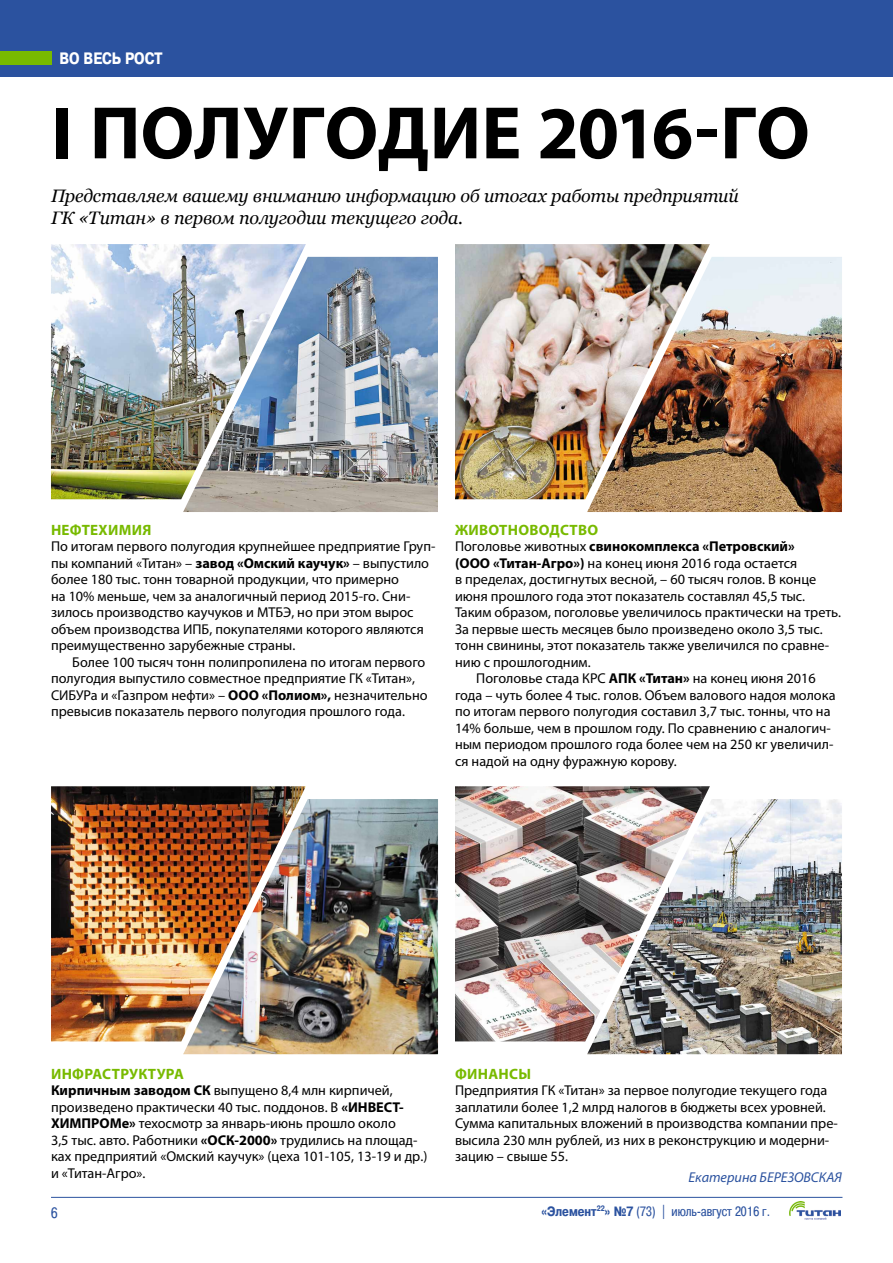
<style>
.page{position:relative;width:893px;height:1263px;background:#fff}
.page>*{position:absolute;margin:0;border:0;box-sizing:border-box;transform-origin:0 0}
.t1{font:700 75px "Myriad Pro";letter-spacing:-.01em;color:#000}
.t2{font:italic 18px/21.6px "Georgia";letter-spacing:-.01em;color:#000}
.t3{font:700 16.5px "Pragmatica Condensed Cyr";color:#fff}
.t4{font:700 15px "Myriad Pro";letter-spacing:.02em;color:#78ba00}
.t5{font:15px "Pragmatica Condensed Cyr";color:#2b529f}
.t6{font:14.25px/16.5px "Myriad Pro";color:#000}
.t7{font:700 14.25px/16.5px "Myriad Pro";color:#000}
.t8{font:italic 14.25px "Myriad Pro";color:#2b529f}
.t9{font:13.5px "Pragmatica Condensed Cyr";color:#2b529f}
.s1{font-weight:700}
.s2{font-weight:400}
</style>
<div class="page">
<div style="left:0;top:0;width:893px;height:77px;background:#2b529f"></div>
<div style="left:0;top:51px;width:51px;height:13px;background:#78ba00"></div>
<hr style="left:51px;top:1197px;width:791px;height:1px;background:#2b529f">
<img style="left:790px;top:1201px;width:51px;height:18px">
<img style="left:51px;top:244px;width:255px;height:255px">
<img style="left:183px;top:257px;width:255px;height:255px">
<img style="left:455px;top:244px;width:255px;height:255px">
<img style="left:587px;top:257px;width:255px;height:255px">
<img style="left:51px;top:786px;width:255px;height:255px">
<img style="left:183px;top:799px;width:255px;height:255px">
<img style="left:455px;top:786px;width:255px;height:255px">
<img style="left:587px;top:799px;width:255px;height:255px">
<p class="t3" style="left:60px;top:49px;width:103px">во весь рост</p>
<h1 class="t1" style="left:52px;top:84px;width:760px">I полугодие 2016-го</h1>
<p class="t2" style="left:51px;top:186px;width:689px">Представляем вашему вниманию информацию об итогах работы предприятий<br>ГК «Титан» в первом полугодии текущего года.</p>
<p class="t4" style="left:51px;top:520px;width:102px">НЕФТЕХИМИЯ</p>
<p class="t6" style="left:51px;top:538px;width:386px">По итогам первого полугодия крупнейшее предприятие Груп&shy;пы компаний «Титан» – <span class="s1">завод «Омский каучук»</span> – выпустило более 180 тыс. тонн товарной продукции, что примерно<br>на 10% меньше, чем за аналогичный период 2015-го. Сни&shy;зилось производство каучуков и МТБЭ, но при этом вырос объем производства ИПБ, покупателями которого являются преимущественно зарубежные страны.</p>
<p class="t6" style="left:51px;top:653px;width:376px;text-indent:21px">Более 100 тысяч тонн полипропилена по итогам первого полугодия выпустило совместное предприятие ГК «Титан»,<br>СИБУРа и «Газпром нефти» – <span class="s1">ООО</span></p>
<p class="t6" style="left:51px;top:686px;width:378px;text-indent:211px"><span class="s1">«Полиом»,</span> незначительно превысив показатель первого полугодия прошлого года.</p>
<p class="t4" style="left:455px;top:520px;width:144px">ЖИВОТНОВОДСТВО</p>
<p class="t7" style="left:455px;top:538px;width:341px"><span class="s2">Поголовье животных</span> свинокомплекса «Петровский» (ООО</p>
<p class="t6" style="left:493px;top:554px;width:306px"><span class="s1">«Титан-Агро»)</span> на конец июня 2016 года остается</p>
<p class="t6" style="left:455px;top:571px;width:363px">в пределах, достигнутых весной, – 60 тысяч голов. В конце</p>
<p class="t6" style="left:455px;top:587px;width:352px">июня прошлого года этот показатель составлял 45,5 тыс.</p>
<p class="t6" style="left:455px;top:604px;width:388px">Таким образом, поголовье увеличилось практически на треть.</p>
<p class="t6" style="left:455px;top:620px;width:369px">За первые шесть месяцев было произведено около 3,5 тыс.</p>
<p class="t6" style="left:455px;top:637px;width:376px">тонн свинины, этот показатель также увеличился по сравне-</p>
<p class="t6" style="left:455px;top:653px;width:137px">нию с прошлогодним.</p>
<p class="t6" style="left:476px;top:670px;width:341px">Поголовье стада КРС <span class="s1">АПК «Титан»</span> на конец июня 2016</p>
<p class="t6" style="left:455px;top:686px;width:382px">года – чуть более 4 тыс. голов. Объем валового надоя молока</p>
<p class="t6" style="left:455px;top:703px;width:377px">по итогам первого полугодия составил 3,7 тыс. тонны, что на</p>
<p class="t6" style="left:455px;top:719px;width:377px">14% больше, чем в прошлом году. По сравнению с аналогич-</p>
<p class="t6" style="left:455px;top:736px;width:380px">ным периодом прошлого года более чем на 250 кг увеличил-</p>
<p class="t6" style="left:455px;top:752px;width:223px">ся надой на одну фуражную корову.</p>
<p class="t4" style="left:51px;top:1064px;width:134px">ИНФРАСТРУКТУРА</p>
<p class="t6" style="left:51px;top:1082px;width:378px"><span class="s1">Кирпичным заводом СК</span> выпущено 8,4 млн кирпичей, произведено практически 40 тыс. поддонов. В <span class="s1">«ИНВЕСТ-ХИМ-П РОМе»</span> техосмотр за январь-июнь прошло около<br>3,5 тыс. авто. Работники <span class="s1">«ОСК-2000»</span> трудились на площад&shy;ках предприятий «Омский каучук» (цеха 101-105, 13-19 и др.) и «Титан-Агро».</p>
<p class="t4" style="left:455px;top:1064px;width:78px">ФИНАНСЫ</p>
<p class="t6" style="left:455px;top:1082px;width:384px">Предприятия ГК «Титан» за первое полугодие текущего года заплатили более 1,2 млрд налогов в бюджеты всех уровней.<br>Сумма капитальных вложений в производства компании пре&shy;высила 230 млн рублей, из них в реконструкцию и модерни&shy;зацию – свыше 55.</p>
<p class="t8" style="left:688px;top:1168px;width:155px">Екатерина БЕРЕЗОВСКАЯ</p>
<p class="t5" style="left:51px;top:1204px;width:8px">6</p>
<p class="t9" style="left:541px;top:1203px;width:230px"><span class="s1">«Элемент</span><sup>22</sup><span class="s1">» №7</span> (73) | июль-август 2016 г.</p>
</div>
